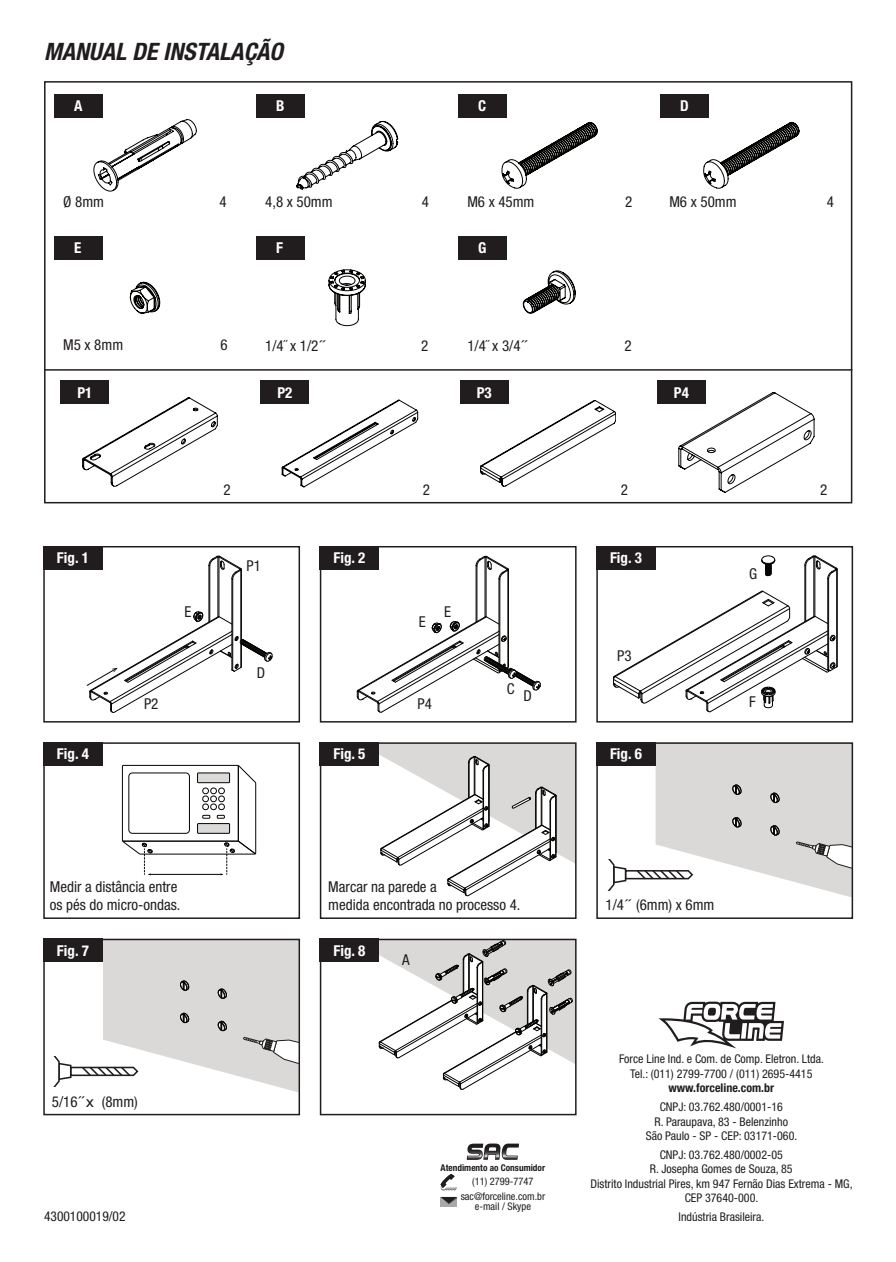
<style>
.page{position:relative;width:896px;height:1262px;background:#fff}
.page>*{position:absolute;margin:0;border:0;box-sizing:border-box;transform-origin:0 0}
.t1{font:italic 700 condensed 24px "Helvetica Neue LT Std";color:#211d1e}
.t2{font:condensed 15px/18px "Helvetica Neue LT Std";color:#211d1e}
.t3{font:700 condensed 15px "Helvetica Neue LT Std";color:#fff}
.t4{font:condensed 13.5px "Helvetica Neue LT Std";color:#211d1e}
.t5{font:condensed 12px/14.4px "Helvetica Neue LT Std";color:#211d1e;text-align:center}
.t6{font:700 condensed 12px "Helvetica Neue LT Std";color:#211d1e}
.t7{font:condensed 10.5px/10.5px "Helvetica Neue LT Std";color:#211d1e;text-align:center}
.t8{font:700 condensed 9.3px "Helvetica Neue LT Std";color:#211d1e}
.s1{font-weight:300}
.s2{font-family:"Metropolis";font-weight:500;font-stretch:normal}
</style>
<div class="page">
<svg style="left:440px;top:1143px;width:79px;height:64px"></svg>
<svg style="left:378px;top:941px;width:195px;height:148px"></svg>
<div style="left:320px;top:938px;width:256px;height:177px;border:2px solid #211d1e"></div>
<div style="left:320px;top:938px;width:59px;height:24px;background:#211d1e"></div>
<div style="left:43px;top:938px;width:257px;height:177px;border:2px solid #211d1e"></div>
<svg style="left:53px;top:938px;width:246px;height:154px"></svg>
<div style="left:43px;top:938px;width:59px;height:24px;background:#211d1e"></div>
<svg style="left:379px;top:745px;width:194px;height:151px"></svg>
<div style="left:320px;top:742px;width:256px;height:177px;border:2px solid #211d1e"></div>
<div style="left:320px;top:742px;width:59px;height:24px;background:#211d1e"></div>
<svg style="left:607px;top:745px;width:243px;height:152px"></svg>
<div style="left:596px;top:742px;width:257px;height:177px;border:2px solid #211d1e"></div>
<div style="left:596px;top:742px;width:59px;height:24px;background:#211d1e"></div>
<div style="left:43px;top:546px;width:257px;height:176px;border:2px solid #211d1e"></div>
<div style="left:43px;top:546px;width:59px;height:23px;background:#211d1e"></div>
<hr style="left:218px;top:557px;width:1px;height:60px;background:#040503">
<hr style="left:219px;top:557px;width:1px;height:59px;background:#040503">
<hr style="left:240px;top:570px;width:1px;height:70px;background:#040503">
<hr style="left:209px;top:566px;width:1px;height:55px;background:#040503">
<hr style="left:232px;top:579px;width:1px;height:91px;background:#040503">
<svg style="left:208px;top:556px;width:34px;height:23px"></svg>
<hr style="left:241px;top:569px;width:1px;height:71px;background:#040503">
<svg style="left:86px;top:611px;width:187px;height:102px"></svg>
<div style="left:320px;top:546px;width:256px;height:176px;border:2px solid #211d1e"></div>
<div style="left:320px;top:546px;width:59px;height:23px;background:#211d1e"></div>
<hr style="left:485px;top:557px;width:1px;height:60px;background:#040503">
<hr style="left:486px;top:557px;width:1px;height:59px;background:#040503">
<hr style="left:507px;top:570px;width:1px;height:97px;background:#040503">
<hr style="left:476px;top:566px;width:1px;height:55px;background:#040503">
<hr style="left:498px;top:579px;width:1px;height:91px;background:#040503">
<hr style="left:499px;top:579px;width:1px;height:91px;background:#040503">
<svg style="left:475px;top:556px;width:34px;height:23px"></svg>
<hr style="left:508px;top:569px;width:1px;height:97px;background:#040503">
<svg style="left:357px;top:616px;width:184px;height:96px"></svg>
<div style="left:596px;top:546px;width:257px;height:176px;border:2px solid #211d1e"></div>
<div style="left:596px;top:546px;width:59px;height:23px;background:#211d1e"></div>
<svg style="left:761px;top:555px;width:14px;height:21px"></svg>
<hr style="left:813px;top:556px;width:1px;height:60px;background:#040503">
<hr style="left:814px;top:556px;width:1px;height:60px;background:#040503">
<hr style="left:836px;top:570px;width:1px;height:97px;background:#040503">
<hr style="left:804px;top:565px;width:1px;height:56px;background:#040503">
<hr style="left:805px;top:565px;width:1px;height:56px;background:#040503">
<hr style="left:827px;top:578px;width:1px;height:91px;background:#040503">
<hr style="left:828px;top:579px;width:1px;height:91px;background:#040503">
<svg style="left:804px;top:555px;width:33px;height:24px"></svg>
<hr style="left:837px;top:569px;width:1px;height:97px;background:#040503">
<svg style="left:613px;top:591px;width:224px;height:121px"></svg>
<div style="left:43px;top:742px;width:257px;height:177px;border:2px solid #211d1e"></div>
<div style="left:43px;top:742px;width:59px;height:24px;background:#211d1e"></div>
<svg style="left:123px;top:765px;width:133px;height:110px"></svg>
<svg style="left:658px;top:1001px;width:126px;height:47px"></svg>
<svg style="left:54px;top:94px;width:236px;height:98px"></svg>
<div style="left:256px;top:94px;width:48px;height:23px;background:#211d1e"></div>
<svg style="left:296px;top:121px;width:102px;height:69px"></svg>
<div style="left:458px;top:94px;width:48px;height:23px;background:#211d1e"></div>
<svg style="left:501px;top:122px;width:97px;height:67px"></svg>
<div style="left:660px;top:94px;width:48px;height:23px;background:#211d1e"></div>
<svg style="left:703px;top:122px;width:96px;height:67px"></svg>
<div style="left:54px;top:236px;width:48px;height:24px;background:#211d1e"></div>
<svg style="left:130px;top:282px;width:30px;height:32px"></svg>
<div style="left:256px;top:236px;width:48px;height:24px;background:#211d1e"></div>
<svg style="left:328px;top:269px;width:38px;height:57px"></svg>
<div style="left:458px;top:236px;width:48px;height:24px;background:#211d1e"></div>
<svg style="left:522px;top:270px;width:53px;height:44px"></svg>
<svg style="left:82px;top:397px;width:135px;height:89px"></svg>
<div style="left:61px;top:380px;width:48px;height:24px;background:#211d1e"></div>
<div style="left:260px;top:380px;width:49px;height:24px;background:#211d1e"></div>
<svg style="left:282px;top:400px;width:136px;height:87px"></svg>
<div style="left:460px;top:380px;width:48px;height:24px;background:#211d1e"></div>
<svg style="left:480px;top:400px;width:135px;height:86px"></svg>
<div style="left:657px;top:380px;width:48px;height:24px;background:#211d1e"></div>
<svg style="left:678px;top:392px;width:136px;height:100px"></svg>
<div style="left:44px;top:81px;width:808px;height:422px;border:2px solid #211d1e"></div>
<hr style="left:44px;top:369px;width:808px;height:2px;background:#211d1e">
<h1 class="t1" style="left:44px;top:37px;width:240px">MANUAL DE INSTALAÇÃO</h1>
<p class="t3" style="left:74px;top:97px;width:10px">A</p>
<p class="t3" style="left:276px;top:97px;width:10px">B</p>
<p class="t3" style="left:478px;top:97px;width:10px">C</p>
<p class="t3" style="left:680px;top:97px;width:10px">D</p>
<p class="t2" style="left:63px;top:193px;width:42px">Ø 8mm</p>
<p class="t2" style="left:219px;top:193px;width:9px">4</p>
<p class="t2" style="left:265px;top:193px;width:69px">4,8 x 50mm</p>
<p class="t2" style="left:422px;top:193px;width:9px">4</p>
<p class="t2" style="left:467px;top:193px;width:69px">M6 x 45mm</p>
<p class="t2" style="left:625px;top:193px;width:9px">2</p>
<p class="t2" style="left:669px;top:193px;width:69px">M6 x 50mm</p>
<p class="t2" style="left:826px;top:193px;width:9px">4</p>
<p class="t3" style="left:74px;top:239px;width:9px">E</p>
<p class="t3" style="left:276px;top:239px;width:8px">F</p>
<p class="t3" style="left:478px;top:239px;width:10px">G</p>
<p class="t2" style="left:63px;top:335px;width:61px">M5 x 8mm</p>
<p class="t2" style="left:220px;top:335px;width:9px">6</p>
<p class="t2" style="left:265px;top:336px;width:63px">1/4<span class="s1">˝</span> x 1/2<span class="s2">˝</span></p>
<p class="t2" style="left:421px;top:336px;width:9px">2</p>
<p class="t2" style="left:467px;top:336px;width:63px">1/4<span class="s1">˝</span> x 3/4<span class="s2">˝</span></p>
<p class="t2" style="left:624px;top:336px;width:9px">2</p>
<p class="t3" style="left:77px;top:383px;width:16px">P1</p>
<p class="t3" style="left:277px;top:383px;width:16px">P2</p>
<p class="t3" style="left:477px;top:383px;width:16px">P3</p>
<p class="t3" style="left:674px;top:383px;width:16px">P4</p>
<p class="t2" style="left:223px;top:480px;width:9px">2</p>
<p class="t2" style="left:423px;top:480px;width:9px">2</p>
<p class="t2" style="left:620px;top:480px;width:9px">2</p>
<p class="t3" style="left:57px;top:548px;width:33px">Fig. 1</p>
<p class="t3" style="left:333px;top:548px;width:33px">Fig. 2</p>
<p class="t3" style="left:610px;top:548px;width:33px">Fig. 3</p>
<p class="t2" style="left:246px;top:557px;width:16px">P1</p>
<p class="t3" style="left:57px;top:745px;width:33px">Fig. 4</p>
<p class="t2" style="left:184px;top:602px;width:8px">E</p>
<p class="t2" style="left:418px;top:613px;width:8px">E</p>
<p class="t2" style="left:444px;top:602px;width:8px">E</p>
<p class="t2" style="left:257px;top:663px;width:10px">D</p>
<p class="t2" style="left:144px;top:695px;width:16px">P2</p>
<p class="t2" style="left:417px;top:695px;width:16px">P4</p>
<p class="t3" style="left:333px;top:745px;width:33px">Fig. 5</p>
<p class="t2" style="left:507px;top:679px;width:9px">C</p>
<p class="t2" style="left:523px;top:687px;width:10px">D</p>
<p class="t2" style="left:617px;top:646px;width:16px">P3</p>
<p class="t3" style="left:610px;top:745px;width:33px">Fig. 6</p>
<p class="t2" style="left:749px;top:565px;width:10px">G</p>
<p class="t2" style="left:749px;top:692px;width:8px">F</p>
<p class="t2" style="left:820px;top:480px;width:9px">2</p>
<p class="t2" style="left:50px;top:877px;width:132px">Medir a distância entre os pés do micro-ondas.</p>
<p class="t3" style="left:57px;top:941px;width:33px">Fig. 7</p>
<p class="t2" style="left:52px;top:1092px;width:87px">5/16<span class="s2">˝x</span> (8mm)</p>
<p class="t4" style="left:44px;top:1208px;width:83px">4300100019/02</p>
<p class="t2" style="left:328px;top:877px;width:194px">Marcar na parede a<br>medida encontrada no processo 4.</p>
<p class="t3" style="left:333px;top:941px;width:33px">Fig. 8</p>
<p class="t2" style="left:402px;top:950px;width:9px">A</p>
<p class="t8" style="left:440px;top:1162px;width:106px">Atendimento ao Consumidor</p>
<p class="t7" style="left:460px;top:1190px;width:86px">sac@forceline.com.br e-mail / Skype</p>
<p class="t7" style="left:472px;top:1176px;width:63px">(11) 2799-7747</p>
<p class="t2" style="left:605px;top:896px;width:110px">1/4<span class="s2">˝</span> (6mm) x 6mm</p>
<p class="t5" style="left:619px;top:1051px;width:206px">Force Line Ind. e Com. de Comp. Eletron. Ltda.<br>Tel.: (011) 2799-7700 / (011) 2695-4415</p>
<p class="t6" style="left:668px;top:1080px;width:107px">www.forceline.com.br</p>
<p class="t5" style="left:645px;top:1099px;width:153px">CNPJ: 03.762.480/0001-16<br>R. Paraupava, 83 - Belenzinho<br>São Paulo - SP - CEP: 03171-060.</p>
<p class="t5" style="left:590px;top:1147px;width:263px">CNPJ: 03.762.480/0002-05<br>R. Josepha Gomes de Souza, 85<br>Distrito Industrial Pires, km 947 Fernão Dias Extrema - MG,<br>CEP 37640-000.</p>
<p class="t5" style="left:678px;top:1209px;width:87px">Indústria Brasileira.</p>
</div>
